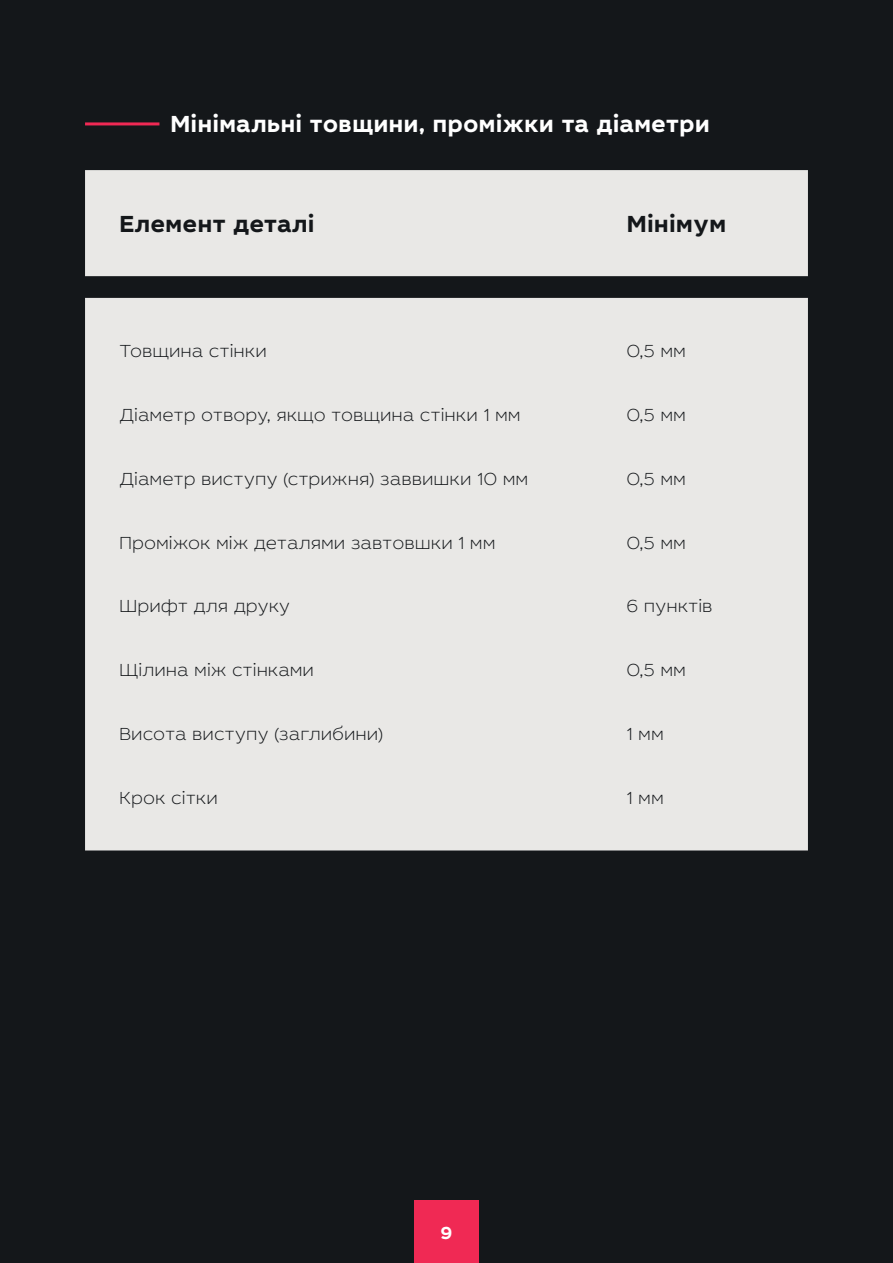
<style>
.page{position:relative;width:893px;height:1263px;background:#14171a}
.page>*{position:absolute;margin:0;border:0;box-sizing:border-box;transform-origin:0 0}
.t1{font:700 24px "Leto Sans";color:#fff}
.t2{font:700 24px "Leto Sans";color:#14171a}
.t3{font:100 18px "Leto Sans";color:#14171a}
.t4{font:700 18px "Leto Sans";color:#fff}
</style>
<div class="page">
<div style="left:414px;top:1200px;width:65px;height:63px;background:#f02954"></div>
<div style="left:85px;top:170px;width:723px;height:680px;background:#e9e8e6"></div>
<svg style="left:85px;top:276px;width:723px;height:22px"></svg>
<hr style="left:85px;top:122px;width:74px;height:3px;background:#f02954">
<h1 class="t1" style="left:170px;top:108px;width:541px">Мінімальні товщини, проміжки та діаметри</h1>
<h1 class="t2" style="left:119px;top:208px;width:197px">Елемент деталі</h1>
<h1 class="t2" style="left:626px;top:208px;width:101px">Мінімум</h1>
<p class="t3" style="left:119px;top:340px;width:149px">Товщина стінки</p>
<p class="t3" style="left:626px;top:340px;width:61px">0,5 мм</p>
<p class="t3" style="left:119px;top:403px;width:403px">Діаметр отвору, якщо товщина стінки 1 мм</p>
<p class="t3" style="left:626px;top:403px;width:61px">0,5 мм</p>
<p class="t3" style="left:119px;top:467px;width:411px">Діаметр виступу (стрижня) заввишки 10 мм</p>
<p class="t3" style="left:626px;top:467px;width:61px">0,5 мм</p>
<p class="t3" style="left:119px;top:531px;width:378px">Проміжок між деталями завтовшки 1 мм</p>
<p class="t3" style="left:626px;top:531px;width:61px">0,5 мм</p>
<p class="t3" style="left:119px;top:595px;width:173px">Шрифт для друку</p>
<p class="t3" style="left:626px;top:595px;width:88px">6 пунктів</p>
<p class="t3" style="left:119px;top:658px;width:196px">Щілина між стінками</p>
<p class="t3" style="left:626px;top:658px;width:61px">0,5 мм</p>
<p class="t3" style="left:119px;top:722px;width:266px">Висота виступу (заглибини)</p>
<p class="t3" style="left:626px;top:722px;width:39px">1 мм</p>
<p class="t3" style="left:119px;top:786px;width:100px">Крок сітки</p>
<p class="t3" style="left:626px;top:786px;width:39px">1 мм</p>
<p class="t4" style="left:440px;top:1221px;width:13px">9</p>
</div>
